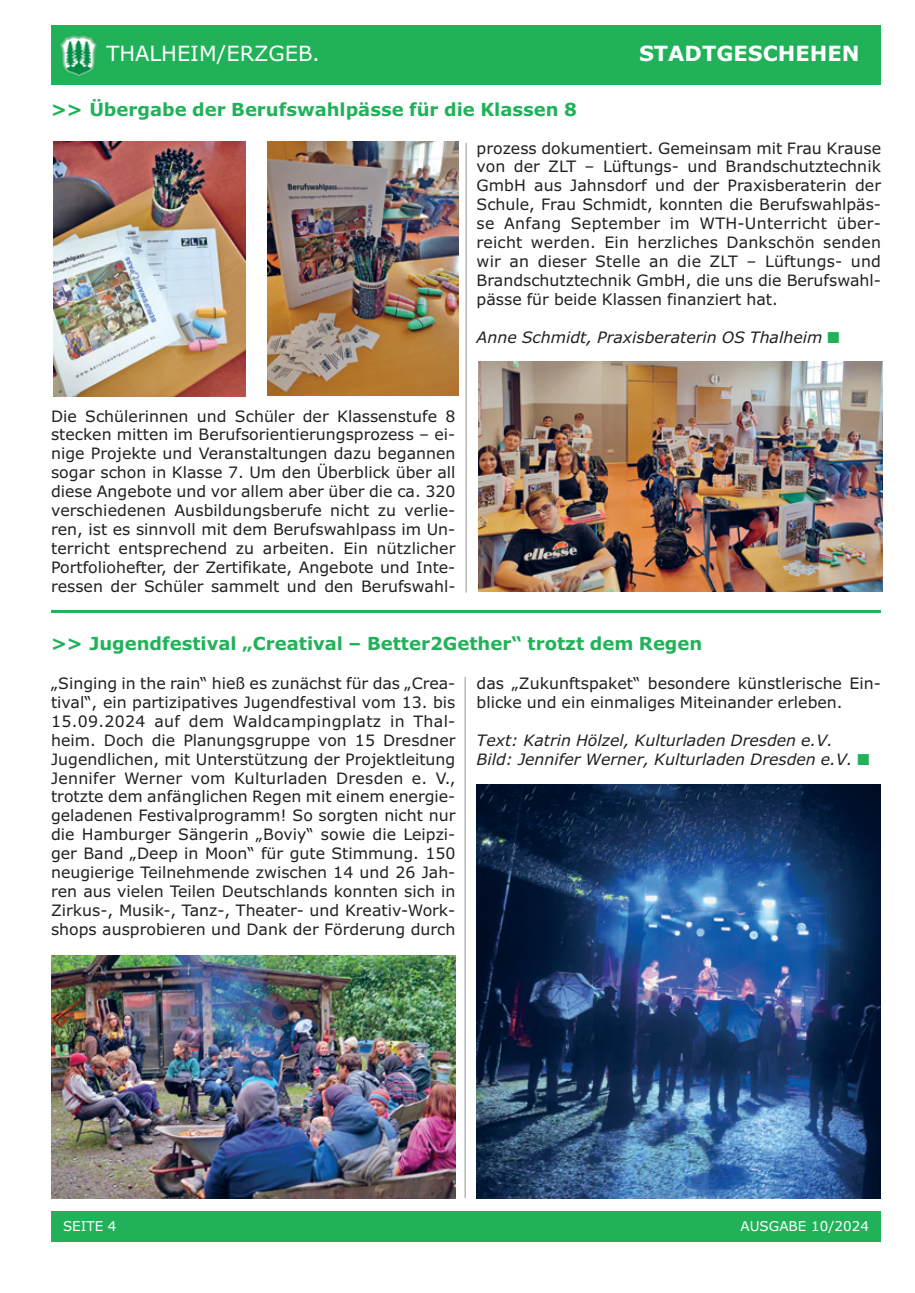
<style>
.page{position:relative;width:915px;height:1293px;background:#fff}
.page>*{position:absolute;margin:0;border:0;box-sizing:border-box;transform-origin:0 0}
.t1{font:21px "Verdana";color:#fff}
.t2{font:700 21px "Verdana";color:#fff}
.t3{font:700 18px "Verdana";color:#21b259}
.t4{font:15.75px/18.9px "Verdana";color:#231f20;text-align:justify}
.t5{font:italic 15.75px/18.9px "Verdana";color:#231f20}
.t6{font:13.5px "Verdana";color:#fff}
.s1{color:#21b259}
</style>
<div class="page">
<div style="left:51px;top:26px;width:829px;height:59px;background:#21b259"></div>
<div style="left:51px;top:1211px;width:829px;height:31px;background:#21b259"></div>
<img style="left:60px;top:35px;width:37px;height:42px">
<img style="left:267px;top:141px;width:191px;height:254px">
<img style="left:53px;top:141px;width:193px;height:256px">
<img style="left:478px;top:361px;width:404px;height:230px">
<img style="left:476px;top:784px;width:404px;height:414px">
<img style="left:51px;top:955px;width:404px;height:243px">
<hr style="left:51px;top:610px;width:829px;height:3px;background:#21b259">
<hr style="left:465px;top:143px;width:1px;height:449px;background:#939598">
<hr style="left:464px;top:677px;width:1px;height:521px;background:#939598">
<h1 class="t1" style="left:106px;top:45px;width:215px">THALHEIM/ERZGEB.</h1>
<h1 class="t2" style="left:638px;top:45px;width:222px">STADTGESCHEHEN</h1>
<p class="t3" style="left:51px;top:102px;width:527px">&gt;&gt; Übergabe der Berufswahlpässe für die Klassen 8</p>
<p class="t4" style="left:476px;top:140px;width:406px">prozess dokumentiert. Gemeinsam mit Frau Krause von der ZLT – Lüftungs- und Brandschutztechnik GmbH aus Jahnsdorf und der Praxisberaterin der Schule, Frau Schmidt, konnten die Berufswahlpäs&shy;se Anfang September im WTH-Unterricht über&shy;reicht werden. Ein herzliches Dankschön senden wir an dieser Stelle an die ZLT – Lüftungs- und Brandschutztechnik GmbH, die uns die Berufswahl&shy;pässe für beide Klassen finanziert hat.</p>
<p class="t5" style="left:476px;top:329px;width:364px">Anne Schmidt, Praxisberaterin OS Thalheim <span class="s1">■</span></p>
<p class="t4" style="left:51px;top:408px;width:406px">Die Schülerinnen und Schüler der Klassenstufe 8 stecken mitten im Berufsorientierungsprozess – ei&shy;nige Projekte und Veranstaltungen dazu begannen sogar schon in Klasse 7. Um den Überblick über all diese Angebote und vor allem aber über die ca. 320 verschiedenen Ausbildungsberufe nicht zu verlie&shy;ren, ist es sinnvoll mit dem Berufswahlpass im Un&shy;terricht entsprechend zu arbeiten. Ein nützlicher Portfoliohefter, der Zertifikate, Angebote und Inte&shy;ressen der Schüler sammelt und den Berufswahl-</p>
<p class="t3" style="left:51px;top:637px;width:652px">&gt;&gt; Jugendfestival „Creatival – Better2Gether“ trotzt dem Regen</p>
<p class="t4" style="left:51px;top:675px;width:406px">„Singing in the rain“ hieß es zunächst für das „Crea&shy;tival“, ein partizipatives Jugendfestival vom 13. bis 15.09.2024 auf dem Waldcampingplatz in Thal&shy;heim. Doch die Planungsgruppe von 15 Dresdner Jugendlichen, mit Unterstützung der Projektleitung Jennifer Werner vom Kulturladen Dresden e. V., trotzte dem anfänglichen Regen mit einem energie&shy;geladenen Festivalprogramm! So sorgten nicht nur die Hamburger Sängerin „Boviy“ sowie die Leipzi&shy;ger Band „Deep in Moon“ für gute Stimmung. 150 neugierige Teilnehmende zwischen 14 und 26 Jah&shy;ren aus vielen Teilen Deutschlands konnten sich in Zirkus-, Musik-, Tanz-, Theater- und Kreativ-Work&shy;shops ausprobieren und Dank der Förderung durch</p>
<p class="t4" style="left:476px;top:675px;width:406px">das „Zukunftspaket“ besondere künstlerische Ein&shy;blicke und ein einmaliges Miteinander erleben.</p>
<p class="t5" style="left:476px;top:732px;width:394px">Text: Katrin Hölzel, Kulturladen Dresden e.V.<br>Bild: Jennifer Werner, Kulturladen Dresden e.V. <span class="s1">■</span></p>
<p class="t6" style="left:63px;top:1220px;width:55px">SEITE 4</p>
<p class="t6" style="left:740px;top:1220px;width:130px">AUSGABE 10/2024</p>
</div>
